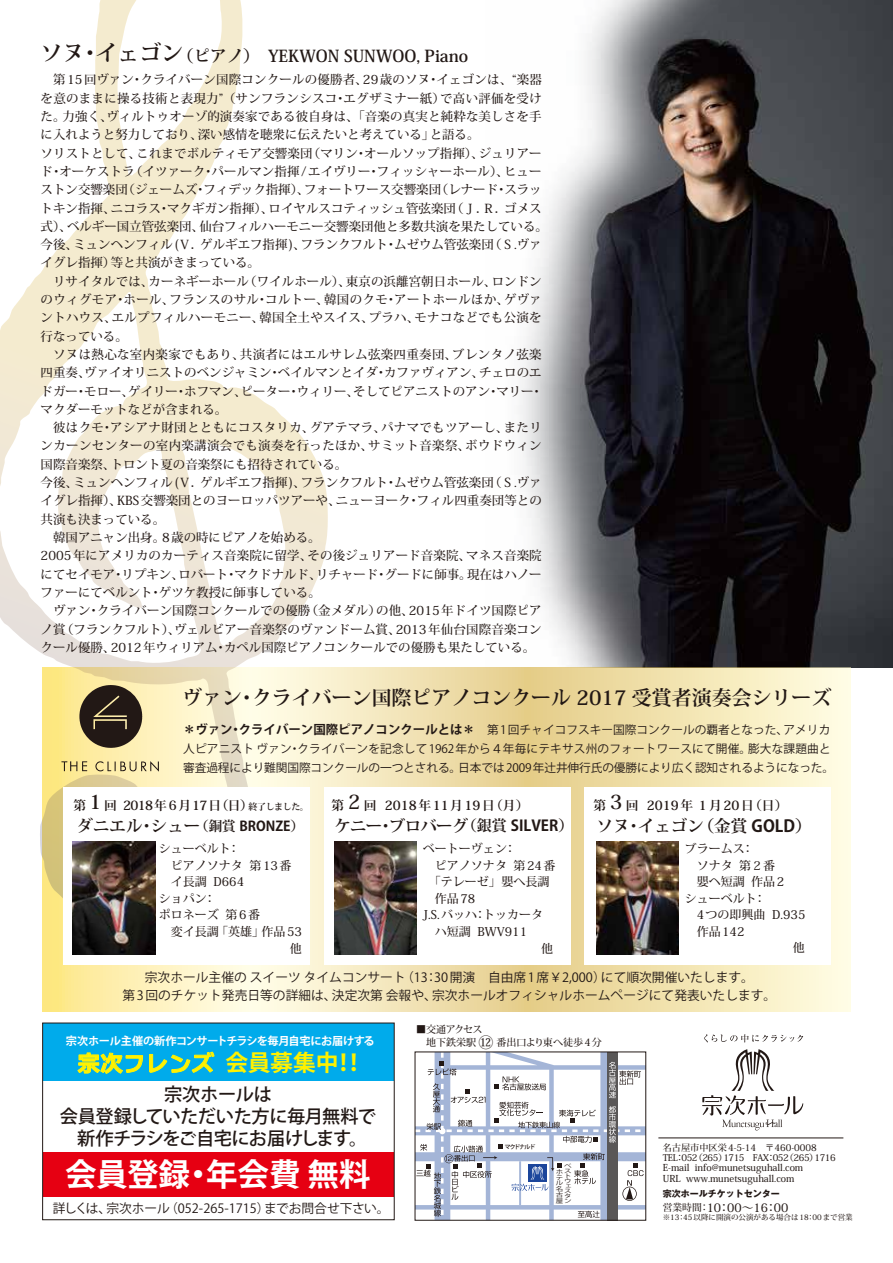
<style>
.page{position:relative;width:893px;height:1263px;background:#fff}
.page>*{position:absolute;margin:0;border:0;box-sizing:border-box;transform-origin:0 0}
.t1{font:700 31.5px "Koz Go Pro";color:#fff}
.t2{font:700 22.8px "Koz Go Pro";letter-spacing:-.01em;color:#fff100}
.t3{font:700 19.95px "Koz Min Pro";color:#221815}
.t4{font:500 18.3px/22.2px "Koz Go Pro";letter-spacing:-.03em;color:#221815;text-align:center}
.t5{font:700 16.5px "Koz Min Pro";color:#221815}
.t6{font:700 16.5px "Koz Min Pro";letter-spacing:-.05em;color:#221815}
.t7{font:12.75px/18px "Koz Go Pro";color:#221815;text-align:center}
.t8{font:700 12.75px "Koz Min Pro";letter-spacing:-.05em;color:#221815}
.t9{font:700 12.75px "Koz Min Pro";letter-spacing:.06em;color:#221815}
.t10{font:700 12.75px "Koz Min Pro";color:#221815}
.t11{font:500 12.45px/18.3px "Koz Min Pro";letter-spacing:.005em;color:#221815}
.t12{font:500 12px/16.5px "Koz Min Pro";color:#221815}
.t13{font:11.7px/19.4px "Koz Go Pro";color:#221815}
.t14{font:500 11.7px "Koz Min Pro";color:#221815}
.t15{font:700 11.25px "Koz Go Pro";letter-spacing:-.03em;color:#fff}
.t16{font:500 10.05px/13px "Koz Min Pro";color:#221815}
.t17{font:500 9.45px/10.2px "Koz Min Pro";color:#221815}
.t18{font:500 9.15px/10.2px "Koz Min Pro";letter-spacing:-.05em;color:#221815}
.t19{font:700 9px "Gothic MB101 Pro";color:#221815}
.t20{font:500 7.5px "Koz Min Pro";color:#221815}
.t21{font:6px/5.8px "Koz Go Pro";color:#221815;text-align:justify;scale:1.25 1}
.t22{font:500 6px "Koz Go Pro";letter-spacing:-.17em;color:#221815}
.t23{font:5.7px/5.1px "Koz Go Pro";color:#221815;scale:1.33 1}
.s1{font-size:21.9px}
.s2{font-weight:700;font-size:12.45px}
.s3{font-size:19.5px}
.s4{font-size:9px}
.s5{font-size:13.5px}
.s6{font-family:"Koz Go Pro";font-size:13.5px}
.s7{font-family:"Koz Go Pro"}
.s8{font-size:15px}
.s9{font-family:"Koz Go Pro";font-size:15px}
.s10{font-family:"Universal Line DSP E";font-weight:400}
.s11{font-size:5.7px}
.s12{font-size:9.75px}
</style>
<div class="page">
<img style="left:775px;top:1px;width:118px;height:667px">
<img style="left:380px;top:1px;width:395px;height:667px">
<svg style="left:42px;top:668px;width:808px;height:343px;background:#f5e8bb"></svg>
<svg style="left:0;top:1px;width:288px;height:663px"></svg>
<div style="left:63px;top:787px;width:247px;height:177px;background:#fff"></div>
<div style="left:324px;top:787px;width:246px;height:177px;background:#fff"></div>
<div style="left:584px;top:787px;width:247px;height:177px;background:#fff"></div>
<svg style="left:61px;top:685px;width:98px;height:86px;background:#ac9e70"></svg>
<img style="left:73px;top:841px;width:82px;height:113px">
<img style="left:334px;top:841px;width:83px;height:113px">
<img style="left:596px;top:841px;width:83px;height:113px">
<div style="left:43px;top:1023px;width:351px;height:57px;background:#00abeb"></div>
<div style="left:43px;top:1152px;width:351px;height:45px;background:#e60012"></div>
<svg style="left:77px;top:1052px;width:66px;height:22px"></svg>
<svg style="left:149px;top:1052px;width:65px;height:21px"></svg>
<svg style="left:417px;top:1053px;width:227px;height:165px"></svg>
<svg style="left:704px;top:1034px;width:99px;height:8px"></svg>
<svg style="left:702px;top:1049px;width:101px;height:82px"></svg>
<hr style="left:658px;top:1137px;width:185px;height:1px;background:#221815">
<div style="left:42px;top:1023px;width:353px;height:197px;border:1px solid #221815"></div>
<h3 class="t5" style="left:41px;top:44px;width:429px"><span class="s1">ソヌ・イェゴン</span>（ピアノ）　YEKWON SUNWOO, Piano</h3>
<p class="t11" style="left:41px;top:70px;width:509px">　第15回ヴァン・クライバーン国際コンクールの優勝者、29歳のソヌ・イェゴンは、“楽器を意のままに操る技術と表現力”（サンフランシスコ・エグザミナー紙）で高い評価を受けた。力強く、ヴィルトゥオーゾ的演奏家である彼自身は、「音楽の真実と純粋な美しさを手に入れようと努力しており、深い感情を聴衆に伝えたいと考えている」と語る。<br>ソリストとして、これまでボルティモア交響楽団（マリン・オールソップ指揮）、ジュリアード・オーケストラ（イツァーク・パールマン指揮/エイヴリー・フィッシャーホール）、ヒューストン交響楽団（ジェームズ・フィデック指揮）、フォートワース交響楽団（レナード・スラットキン指揮、ニコラス・マクギガン指揮）、ロイヤルスコティッシュ管弦楽団（Ｊ．Ｒ．ゴメス式）、ベルギー国立管弦楽団、仙台フィルハーモニー交響楽団他と多数共演を果たしている。今後、ミュンヘンフィル(Ｖ．ゲルギエフ指揮)、フランクフルト・ムゼウム管弦楽団（Ｓ.ヴァイグレ指揮）等と共演がきまっている。<br>　リサイタルでは、カーネギーホール（ワイルホール）、東京の浜離宮朝日ホール、ロンドンのウィグモア・ホール、フランスのサル・コルトー、韓国のクモ・アートホールほか、ゲヴァントハウス、エルプフィルハーモニー、韓国全土やスイス、プラハ、モナコなどでも公演を行なっている。<br>　ソヌは熱心な室内楽家でもあり、共演者にはエルサレム弦楽四重奏団、ブレンタノ弦楽四重奏、ヴァイオリニストのベンジャミン・ベイルマンとイダ・カファヴィアン、チェロのエドガー・モロー、ゲイリー・ホフマン、ピーター・ウィリー、そしてピアニストのアン・マリー・マクダーモットなどが含まれる。<br>　彼はクモ・アシアナ財団とともにコスタリカ、グアテマラ、パナマでもツアーし、またリンカーンセンターの室内楽講演会でも演奏を行ったほか、サミット音楽祭、ボウドウィン国際音楽祭、トロント夏の音楽祭にも招待されている。<br>今後、ミュンヘンフィル(Ｖ．ゲルギエフ指揮)、フランクフルト・ムゼウム管弦楽団（Ｓ.ヴァイグレ指揮）、KBS交響楽団とのヨーロッパツアーや、ニューヨーク・フィル四重奏団等との共演も決まっている。<br>　韓国アニャン出身。8歳の時にピアノを始める。<br>2005年にアメリカのカーティス音楽院に留学、その後ジュリアード音楽院、マネス音楽院にてセイモア・リプキン、ロバート・マクドナルド、リチャード・グードに師事。現在はハノーファーにてベルント・ゲツケ教授に師事している。<br>　ヴァン・クライバーン国際コンクールでの優勝（金メダル）の他、2015年ドイツ国際ピアノ賞（フランクフルト）、ヴェルビアー音楽祭のヴァンドーム賞、2013年仙台国際音楽コンクール優勝、2012年ウィリアム・カペル国際ピアノコンクールでの優勝も果たしている。</p>
<h3 class="t3" style="left:182px;top:683px;width:651px">ヴァン・クライバーン国際ピアノコンクール 2017 受賞者演奏会シリーズ</h3>
<p class="t13" style="left:183px;top:720px;width:652px"><span class="s2">＊ヴァン・クライバーン国際ピアノコンクールとは＊</span> 第1回チャイコフスキー国際コンクールの覇者となった、アメリカ人ピアニスト ヴァン・クライバーンを記念して1962年から４年毎にテキサス州のフォートワースにて開催。膨大な課題曲と審査過程により難関国際コンクールの一つとされる。日本では2009年辻井伸行氏の優勝により広く認知されるようになった。</p>
<p class="t9" style="left:332px;top:796px;width:198px">第<span class="s3">２</span>回 2018年11月19日（月）</p>
<p class="t10" style="left:594px;top:796px;width:195px">第<span class="s3">３</span>回 2019年 １月20日（日）</p>
<p class="t8" style="left:74px;top:796px;width:237px">第<span class="s3">１</span>回 2018年６月17日（日）<span class="s4">終了しました。</span></p>
<h3 class="t5" style="left:77px;top:814px;width:229px">ダニエル・シュー<span class="s5">（銅賞</span> <span class="s6">BRONZE</span><span class="s5">）</span></h3>
<h3 class="t5" style="left:597px;top:813px;width:217px">ソヌ・イェゴン（金賞 <span class="s7">GOLD</span>）</h3>
<p class="t12" style="left:159px;top:840px;width:144px">シューベルト：<br>　ピアノソナタ 第13番　イ長調 D664<br>ショパン：<br>ポロネーズ 第6番<br>　変イ長調 「英雄」作品53</p>
<p class="t12" style="left:423px;top:840px;width:134px">ベートーヴェン：<br>　ピアノソナタ 第24番　「テレーゼ」嬰へ長調　作品78<br>J.S.バッハ：トッカータ　ハ短調 BWV911</p>
<p class="t12" style="left:685px;top:840px;width:122px">ブラームス：<br>　ソナタ 第２番<br>　嬰ヘ短調 作品2<br>シューベルト：<br>　4つの即興曲 D.935　作品142</p>
<p class="t12" style="left:290px;top:940px;width:13px">他</p>
<p class="t12" style="left:541px;top:940px;width:13px">他</p>
<h3 class="t6" style="left:335px;top:814px;width:240px">ケニー・ブロバーグ<span class="s8">（銀賞</span> <span class="s9">SILVER</span><span class="s8">）</span></h3>
<p class="t7" style="left:122px;top:968px;width:655px">宗次ホール主催の スイーツ タイムコンサート（13：30 開演　自由席 1 席￥2,000）にて順次開催いたします。<br>第 3 回のチケット発売日等の詳細は、決定次第 会報や、宗次ホールオフィシャルホームページにて発表いたします。</p>
<p class="t15" style="left:66px;top:1033px;width:310px">宗次ホール主催の新作コンサートチラシを毎月自宅にお届けする</p>
<h2 class="t2" style="left:77px;top:1048px;width:289px"><span class="s10">宗次フレンズ</span>会員募集中！！</h2>
<h3 class="t4" style="left:60px;top:1084px;width:318px">宗次ホールは<br>会員登録していただいた方に毎月無料で新作チラシをご自宅にお届けします。</h3>
<h1 class="t1" style="left:65px;top:1154px;width:307px">会員登録・年会費 無料</h1>
<p class="t7" style="left:53px;top:1199px;width:338px">詳しくは、宗次ホール（052-265-1715）までお問合せ下さい。</p>
<p class="t16" style="left:416px;top:1022px;width:187px">■交通アクセス<br>　地下鉄栄駅 <span class="s8">⑫</span> 番出口より東へ徒歩4分</p>
<p class="t22" style="left:505px;top:1143px;width:32px">マクドナルド</p>
<p class="t23" style="left:564px;top:1163px;width:7px">ベストウェスタ</p>
<p class="t21" style="left:556px;top:1198px;width:14px">屋<span class="s11">ン</span></p>
<p class="t21" style="left:556px;top:1169px;width:7px">ホテル名古</p>
<p class="t18" style="left:663px;top:1142px;width:175px">名古屋市中区栄4-5-14　〒460-0008<br>TEL：052（265）1715　FAX：052（265）1716</p>
<p class="t17" style="left:663px;top:1162px;width:142px">E-mail info@munetsuguhall.com<br>URL www.munetsuguhall.com</p>
<p class="t14" style="left:663px;top:1199px;width:127px"><span class="s12">営業時間：</span>10：00～16：00</p>
<p class="t20" style="left:663px;top:1212px;width:191px">※13：45以降に開演の公演がある場合は18：00まで営業</p>
<p class="t19" style="left:663px;top:1186px;width:119px">宗次ホールチケットセンター</p>
</div>
